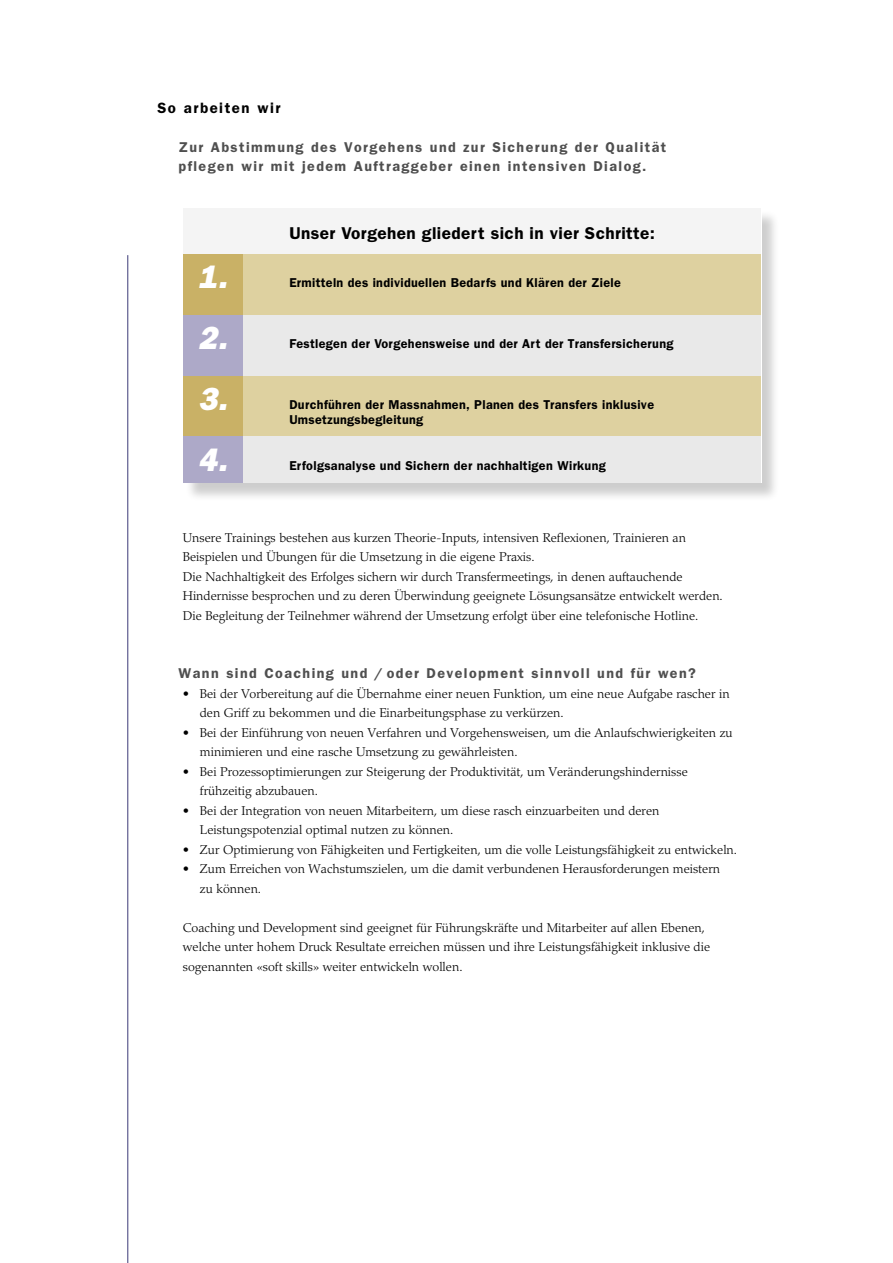
<style>
.page{position:relative;width:893px;height:1263px;background:#fff}
.page>*{position:absolute;margin:0;border:0;box-sizing:border-box;transform-origin:0 0}
.t1{font:italic 800 32.25px "Franklin Gothic";color:#fff}
.t2{font:600 17.25px "Franklin Gothic";letter-spacing:.025em;color:#000}
.t3{font:600 15px "Franklin Gothic";letter-spacing:.1em;color:#000}
.t4{font:600 14.25px/19.5px "Franklin Gothic";letter-spacing:.1em;color:#4f4f4f}
.t5{font:600 12.9px/15px "Franklin Gothic";letter-spacing:.025em;color:#000}
.t6{font:300 12.75px/19.5px "Palatino LT";color:#000}
</style>
<div class="page">
<hr style="left:128px;top:255px;width:1px;height:1008px;background:#3c3a77">
<div style="left:185px;top:210px;width:595px;height:292px;background:#000;opacity:.2"></div>
<div style="left:183px;top:208px;width:578px;height:275px;background:#f4f4f4"></div>
<div style="left:183px;top:254px;width:61px;height:61px;background:#c9b166"></div>
<div style="left:244px;top:254px;width:517px;height:61px;background:#ded1a0"></div>
<div style="left:183px;top:315px;width:61px;height:61px;background:#ada9c8"></div>
<div style="left:244px;top:315px;width:517px;height:61px;background:#e9e9e9"></div>
<div style="left:183px;top:376px;width:61px;height:61px;background:#c9b166"></div>
<div style="left:244px;top:376px;width:517px;height:61px;background:#ded1a0"></div>
<div style="left:183px;top:437px;width:61px;height:46px;background:#ada9c8"></div>
<div style="left:244px;top:437px;width:517px;height:46px;background:#e9e9e9"></div>
<p class="t3" style="left:157px;top:98px;width:125px">So arbeiten wir</p>
<p class="t4" style="left:179px;top:136px;width:489px">Zur Abstimmung des Vorgehens und zur Sicherung der Qualität pflegen wir mit jedem Auftraggeber einen intensiven Dialog.</p>
<h1 class="t1" style="left:198px;top:258px;width:31px">1.</h1>
<h1 class="t1" style="left:198px;top:319px;width:31px">2.</h1>
<h1 class="t1" style="left:198px;top:380px;width:31px">3.</h1>
<h1 class="t1" style="left:198px;top:441px;width:31px">4.</h1>
<h2 class="t2" style="left:289px;top:223px;width:367px">Unser Vorgehen gliedert sich in vier Schritte:</h2>
<p class="t5" style="left:289px;top:275px;width:333px">Ermitteln des individuellen Bedarfs und Klären der Ziele</p>
<p class="t5" style="left:289px;top:336px;width:386px">Festlegen der Vorgehensweise und der Art der Transfersicherung</p>
<p class="t5" style="left:289px;top:397px;width:366px">Durchführen der Massnahmen, Planen des Transfers inklusive<br>Umsetzungsbegleitung</p>
<p class="t5" style="left:289px;top:457px;width:318px">Erfolgsanalyse und Sichern der nachhaltigen Wirkung</p>
<p class="t6" style="left:183px;top:528px;width:541px">Unsere Trainings bestehen aus kurzen Theorie-Inputs, intensiven Reflexionen, Trainieren an Beispielen und Übungen für die Umsetzung in die eigene Praxis.<br>Die Nachhaltigkeit des Erfolges sichern wir durch Transfermeetings, in denen auftauchende Hindernisse besprochen und zu deren Überwindung geeignete Lösungsansätze entwickelt werden.<br>Die Begleitung der Teilnehmer während der Umsetzung erfolgt über eine telefonische Hotline.</p>
<p class="t4" style="left:179px;top:663px;width:519px">Wann sind Coaching und / oder Development sinnvoll und für wen?</p>
<p class="t6" style="left:200px;top:684px;width:531px;text-indent:-17px">• Bei der Vorbereitung auf die Übernahme einer neuen Funktion, um eine neue Aufgabe rascher in den Griff zu bekommen und die Einarbeitungsphase zu verkürzen.</p>
<p class="t6" style="left:200px;top:723px;width:534px;text-indent:-17px">• Bei der Einführung von neuen Verfahren und Vorgehensweisen, um die Anlaufschwierigkeiten zu minimieren und eine rasche Umsetzung zu gewährleisten.</p>
<p class="t6" style="left:200px;top:762px;width:489px;text-indent:-17px">• Bei Prozessoptimierungen zur Steigerung der Produktivität, um Veränderungshindernisse frühzeitig abzubauen.</p>
<p class="t6" style="left:200px;top:801px;width:461px;text-indent:-17px">• Bei der Integration von neuen Mitarbeitern, um diese rasch einzuarbeiten und deren<br>Leistungspotenzial optimal nutzen zu können.</p>
<p class="t6" style="left:183px;top:840px;width:556px">• Zur Optimierung von Fähigkeiten und Fertigkeiten, um die volle Leistungsfähigkeit zu entwickeln.</p>
<p class="t6" style="left:200px;top:859px;width:522px;text-indent:-17px">• Zum Erreichen von Wachstumszielen, um die damit verbundenen Herausforderungen meistern zu können.</p>
<p class="t6" style="left:183px;top:918px;width:529px">Coaching und Development sind geeignet für Führungskräfte und Mitarbeiter auf allen Ebenen, welche unter hohem Druck Resultate erreichen müssen und ihre Leistungsfähigkeit inklusive die sogenannten «soft skills» weiter entwickeln wollen.</p>
</div>
